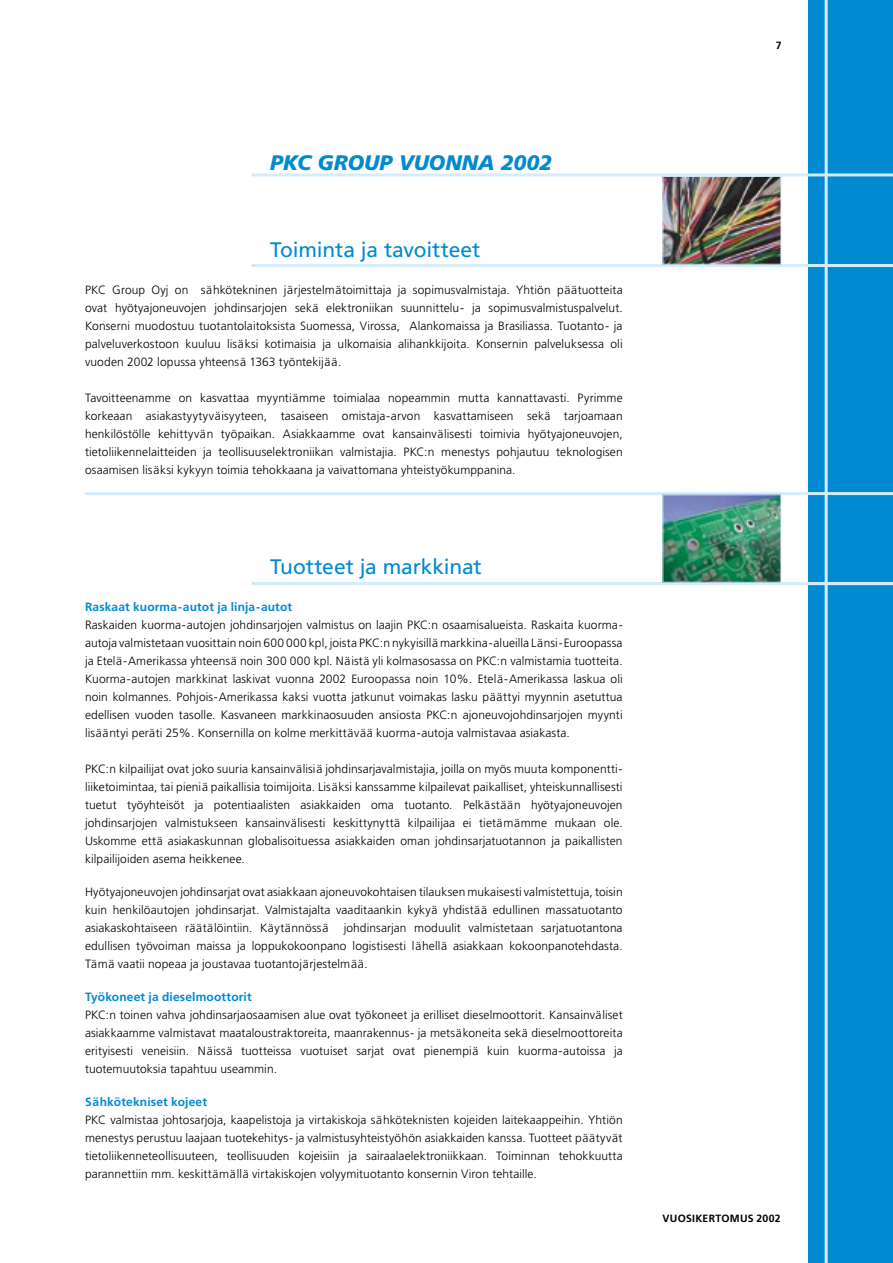
<style>
.page{position:relative;width:893px;height:1263px;background:#fff}
.page>*{position:absolute;margin:0;border:0;box-sizing:border-box;transform-origin:0 0}
.t1{font:21px "Frutiger";letter-spacing:-.01em;color:#008ad1}
.t2{font:italic 900 21px "Frutiger";letter-spacing:-.005em;color:#008ad1}
.t3{font:300 12px/18px "Frutiger";letter-spacing:.01em;color:#000;text-align:justify}
.t4{font:700 12px "Frutiger";letter-spacing:.01em;color:#008ad1}
.t5{font:700 10.5px "Frutiger";letter-spacing:.025em;color:#000}
</style>
<div class="page">
<div style="left:808px;top:0;width:85px;height:1263px;background:#008ad1"></div>
<hr style="left:825px;top:0;width:3px;height:1263px;background:#d5ecfb">
<hr style="left:252px;top:264px;width:641px;height:3px;background:#d5ecfb">
<hr style="left:252px;top:582px;width:641px;height:3px;background:#d5ecfb">
<hr style="left:85px;top:492px;width:808px;height:3px;background:#d5ecfb">
<hr style="left:252px;top:173px;width:641px;height:3px;background:#d5ecfb">
<img style="left:665px;top:497px;width:114px;height:83px">
<img style="left:665px;top:178px;width:114px;height:84px">
<div style="left:663px;top:176px;width:118px;height:88px;border:1px solid #d5ecfb"></div>
<p class="t5" style="left:776px;top:39px;width:7px">7</p>
<h1 class="t2" style="left:270px;top:150px;width:283px">PKC GROUP VUONNA 2002</h1>
<h1 class="t1" style="left:270px;top:238px;width:211px">Toiminta ja tavoitteet</h1>
<p class="t3" style="left:85px;top:281px;width:539px">PKC Group Oyj on sähkötekninen järjestelmätoimittaja ja sopimusvalmistaja. Yhtiön päätuotteita ovat hyötyajoneuvojen johdinsarjojen sekä elektroniikan suunnittelu- ja sopimusvalmistuspalvelut.<br>Konserni muodostuu tuotantolaitoksista Suomessa, Virossa, Alankomaissa ja Brasiliassa. Tuotanto- ja palveluverkostoon kuuluu lisäksi kotimaisia ja ulkomaisia alihankkijoita. Konsernin palveluksessa oli vuoden 2002 lopussa yhteensä 1363 työntekijää.</p>
<p class="t3" style="left:85px;top:389px;width:539px">Tavoitteenamme on kasvattaa myyntiämme toimialaa nopeammin mutta kannattavasti. Pyrimme korkeaan asiakastyytyväisyyteen, tasaiseen omistaja-arvon kasvattamiseen sekä tarjoamaan henkilöstölle kehittyvän työpaikan. Asiakkaamme ovat kansainvälisesti toimivia hyötyajoneuvojen, tietoliikennelaitteiden ja teollisuuselektroniikan valmistajia. PKC:n menestys pohjautuu teknologisen osaamisen lisäksi kykyyn toimia tehokkaana ja vaivattomana yhteistyökumppanina.</p>
<h1 class="t1" style="left:270px;top:554px;width:213px">Tuotteet ja markkinat</h1>
<p class="t4" style="left:85px;top:599px;width:209px">Raskaat kuorma-autot ja linja-autot</p>
<p class="t3" style="left:85px;top:616px;width:539px">Raskaiden kuorma-autojen johdinsarjojen valmistus on laajin PKC:n osaamisalueista. Raskaita kuorma&shy;autoja valmistetaan vuosittain noin 600 000 kpl, joista PKC:n nykyisillä markkina-alueilla Länsi-Euroopassa ja Etelä-Amerikassa yhteensä noin 300 000 kpl. Näistä yli kolmasosassa on PKC:n valmistamia tuotteita.<br>Kuorma-autojen markkinat laskivat vuonna 2002 Euroopassa noin 10%. Etelä-Amerikassa laskua oli noin kolmannes. Pohjois-Amerikassa kaksi vuotta jatkunut voimakas lasku päättyi myynnin asetuttua edellisen vuoden tasolle. Kasvaneen markkinaosuuden ansiosta PKC:n ajoneuvojohdinsarjojen myynti lisääntyi peräti 25%. Konsernilla on kolme merkittävää kuorma-autoja valmistavaa asiakasta.</p>
<p class="t3" style="left:85px;top:760px;width:539px">PKC:n kilpailijat ovat joko suuria kansainvälisiä johdinsarjavalmistajia, joilla on myös muuta komponentti&shy;liiketoimintaa, tai pieniä paikallisia toimijoita. Lisäksi kanssamme kilpailevat paikalliset, yhteiskunnallisesti tuetut työyhteisöt ja potentiaalisten asiakkaiden oma tuotanto. Pelkästään hyötyajoneuvojen johdinsarjojen valmistukseen kansainvälisesti keskittynyttä kilpailijaa ei tietämämme mukaan ole.<br>Uskomme että asiakaskunnan globalisoituessa asiakkaiden oman johdinsarjatuotannon ja paikallisten kilpailijoiden asema heikkenee.</p>
<p class="t3" style="left:85px;top:883px;width:539px">Hyötyajoneuvojen johdinsarjat ovat asiakkaan ajoneuvokohtaisen tilauksen mukaisesti valmistettuja, toisin kuin henkilöautojen johdinsarjat. Valmistajalta vaaditaankin kykyä yhdistää edullinen massatuotanto asiakaskohtaiseen räätälöintiin. Käytännössä</p>
<p class="t3" style="left:85px;top:919px;width:539px;text-indent:259px">johdinsarjan moduulit valmistetaan sarjatuotantona edullisen työvoiman maissa ja loppukokoonpano logistisesti lähellä asiakkaan kokoonpanotehdasta.<br>Tämä vaatii nopeaa ja joustavaa tuotantojärjestelmää.</p>
<p class="t4" style="left:85px;top:989px;width:168px">Työkoneet ja dieselmoottorit</p>
<p class="t3" style="left:85px;top:1006px;width:539px">PKC:n toinen vahva johdinsarjaosaamisen alue ovat työkoneet ja erilliset dieselmoottorit. Kansainväliset asiakkaamme valmistavat maataloustraktoreita, maanrakennus- ja metsäkoneita sekä dieselmoottoreita erityisesti veneisiin. Näissä tuotteissa vuotuiset sarjat ovat pienempiä kuin kuorma-autoissa ja tuotemuutoksia tapahtuu useammin.</p>
<p class="t4" style="left:85px;top:1094px;width:124px">Sähkötekniset kojeet</p>
<p class="t3" style="left:85px;top:1111px;width:539px">PKC valmistaa johtosarjoja, kaapelistoja ja virtakiskoja sähköteknisten kojeiden laitekaappeihin. Yhtiön menestys perustuu laajaan tuotekehitys- ja valmistusyhteistyöhön asiakkaiden kanssa. Tuotteet päätyvät tietoliikenneteollisuuteen, teollisuuden kojeisiin ja sairaalaelektroniikkaan. Toiminnan tehokkuutta parannettiin mm. keskittämällä virtakiskojen volyymituotanto konsernin Viron tehtaille.</p>
<p class="t5" style="left:663px;top:1212px;width:120px">VUOSIKERTOMUS 2002</p>
</div>
